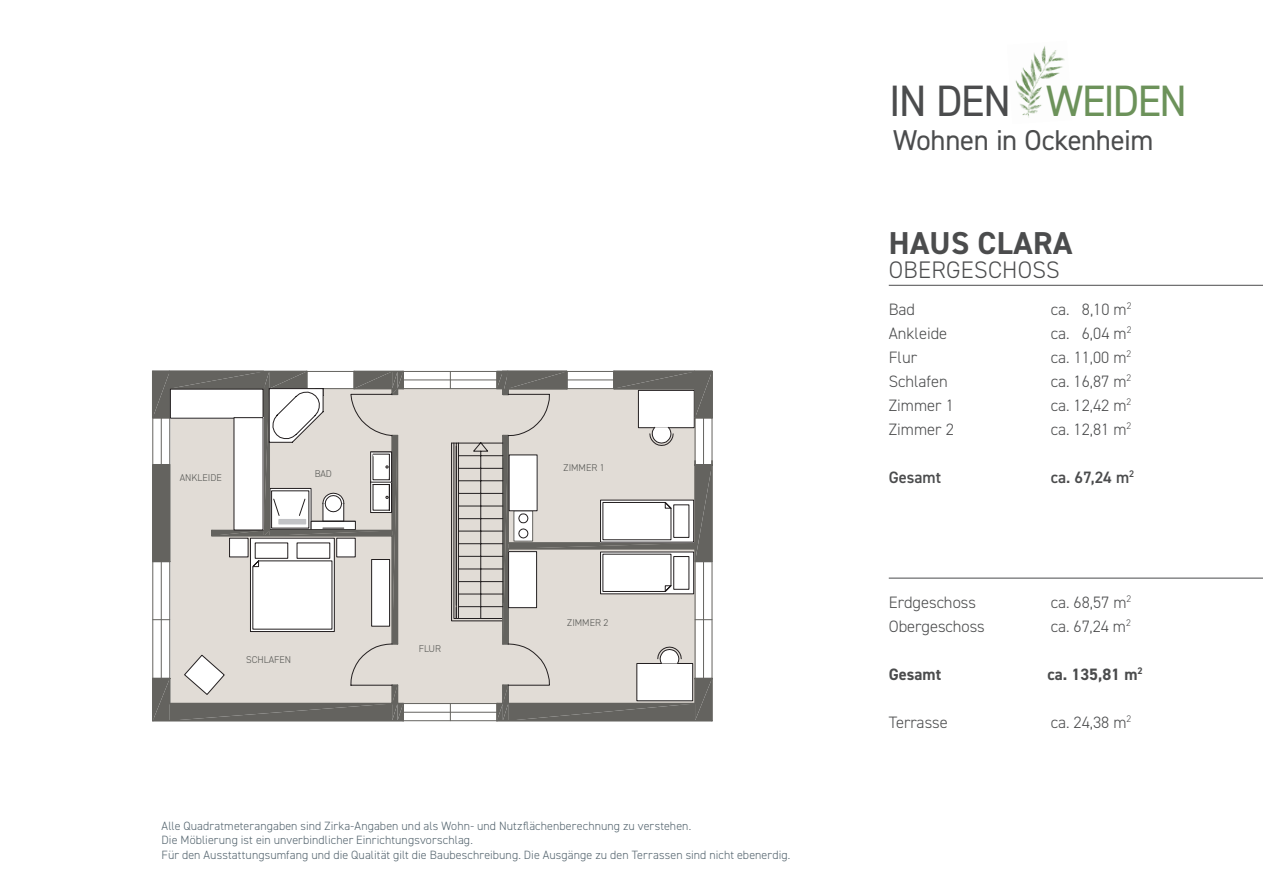
<style>
.page{position:relative;width:1263px;height:893px;background:#fff}
.page>*{position:absolute;margin:0;border:0;box-sizing:border-box;transform-origin:0 0}
.t1{font:44.1px "DIN2014";letter-spacing:-.045em;color:#6c925a}
.t2{font:700 31.8px "DIN2014";letter-spacing:.01em;color:#4b4c4d}
.t3{font:28.8px "DIN2014";letter-spacing:-.015em;color:#4b4c4d}
.t4{font:300 24px "DIN2014";letter-spacing:.01em;color:#4b4c4d}
.t5{font:300 16.5px "DIN2014";color:#4b4c4d}
.t6{font:700 16.5px "DIN2014";color:#4b4c4d}
.t7{font:600 16.5px "DIN2014";color:#4b4c4d}
.t8{font:300 12px/14.4px "DIN2014";letter-spacing:.005em;color:#54646e}
.t9{font:300 9.9px "DIN2014";color:#535451}
.s1{color:#4b4c4d}
</style>
<div class="page">
<hr style="left:889px;top:285px;width:374px;height:1px;background:#4b4c4d">
<hr style="left:889px;top:578px;width:374px;height:1px;background:#4b4c4d">
<img style="left:1015px;top:46px;width:50px;height:72px">
<hr style="left:247px;top:293px;width:384px;height:1px;background:#231f20">
<svg style="left:152px;top:370px;width:561px;height:351px"></svg>
<p class="t9" style="left:180px;top:472px;width:44px">ANKLEIDE</p>
<p class="t9" style="left:315px;top:467px;width:19px">BAD</p>
<p class="t9" style="left:246px;top:654px;width:46px">SCHLAFEN</p>
<p class="t9" style="left:419px;top:643px;width:24px">FLUR</p>
<p class="t9" style="left:564px;top:462px;width:43px">ZIMMER 1</p>
<p class="t9" style="left:567px;top:617px;width:43px">ZIMMER 2</p>
<p class="t8" style="left:162px;top:819px;width:531px">Alle Quadratmeterangaben sind Zirka-Angaben und als Wohn- und Nutzflächenberechnung zu verstehen.<br>Die Möblierung ist ein unverbindlicher Einrichtungsvorschlag.</p>
<p class="t8" style="left:162px;top:847px;width:630px">Für den Ausstattungsumfang und die Qualität gilt die Baubeschreibung. Die Ausgänge zu den Terrassen sind nicht ebenerdig.</p>
<p class="t1" style="left:889px;top:73px;width:300px"><span class="s1">IN DEN</span> WEIDEN</p>
<p class="t3" style="left:893px;top:122px;width:262px">Wohnen in Ockenheim</p>
<p class="t2" style="left:889px;top:222px;width:185px">HAUS CLARA</p>
<p class="t4" style="left:889px;top:255px;width:172px">OBERGESCHOSS</p>
<p class="t5" style="left:889px;top:299px;width:28px">Bad</p>
<p class="t5" style="left:1051px;top:299px;width:82px">ca. 8,10 m<sup>2</sup></p>
<p class="t5" style="left:889px;top:323px;width:60px">Ankleide</p>
<p class="t5" style="left:1051px;top:323px;width:82px">ca. 6,04 m<sup>2</sup></p>
<p class="t5" style="left:889px;top:347px;width:30px">Flur</p>
<p class="t5" style="left:1051px;top:347px;width:82px">ca. 11,00 m<sup>2</sup></p>
<p class="t5" style="left:889px;top:371px;width:61px">Schlafen</p>
<p class="t5" style="left:1051px;top:371px;width:82px">ca. 16,87 m<sup>2</sup></p>
<p class="t5" style="left:889px;top:395px;width:67px">Zimmer 1</p>
<p class="t5" style="left:1051px;top:395px;width:82px">ca. 12,42 m<sup>2</sup></p>
<p class="t5" style="left:889px;top:419px;width:67px">Zimmer 2</p>
<p class="t5" style="left:1051px;top:419px;width:82px">ca. 12,81 m<sup>2</sup></p>
<p class="t7" style="left:889px;top:466px;width:54px">Gesamt</p>
<p class="t7" style="left:1051px;top:466px;width:85px">ca. 67,24 m<sup>2</sup></p>
<p class="t5" style="left:889px;top:592px;width:89px">Erdgeschoss</p>
<p class="t5" style="left:1051px;top:592px;width:82px">ca. 68,57 m<sup>2</sup></p>
<p class="t5" style="left:889px;top:616px;width:98px">Obergeschoss</p>
<p class="t5" style="left:1051px;top:616px;width:82px">ca. 67,24 m<sup>2</sup></p>
<p class="t6" style="left:889px;top:663px;width:54px">Gesamt</p>
<p class="t6" style="left:1047px;top:663px;width:97px">ca. 135,81 m<sup>2</sup></p>
<p class="t5" style="left:889px;top:712px;width:61px">Terrasse</p>
<p class="t5" style="left:1051px;top:712px;width:82px">ca. 24,38 m<sup>2</sup></p>
</div>
